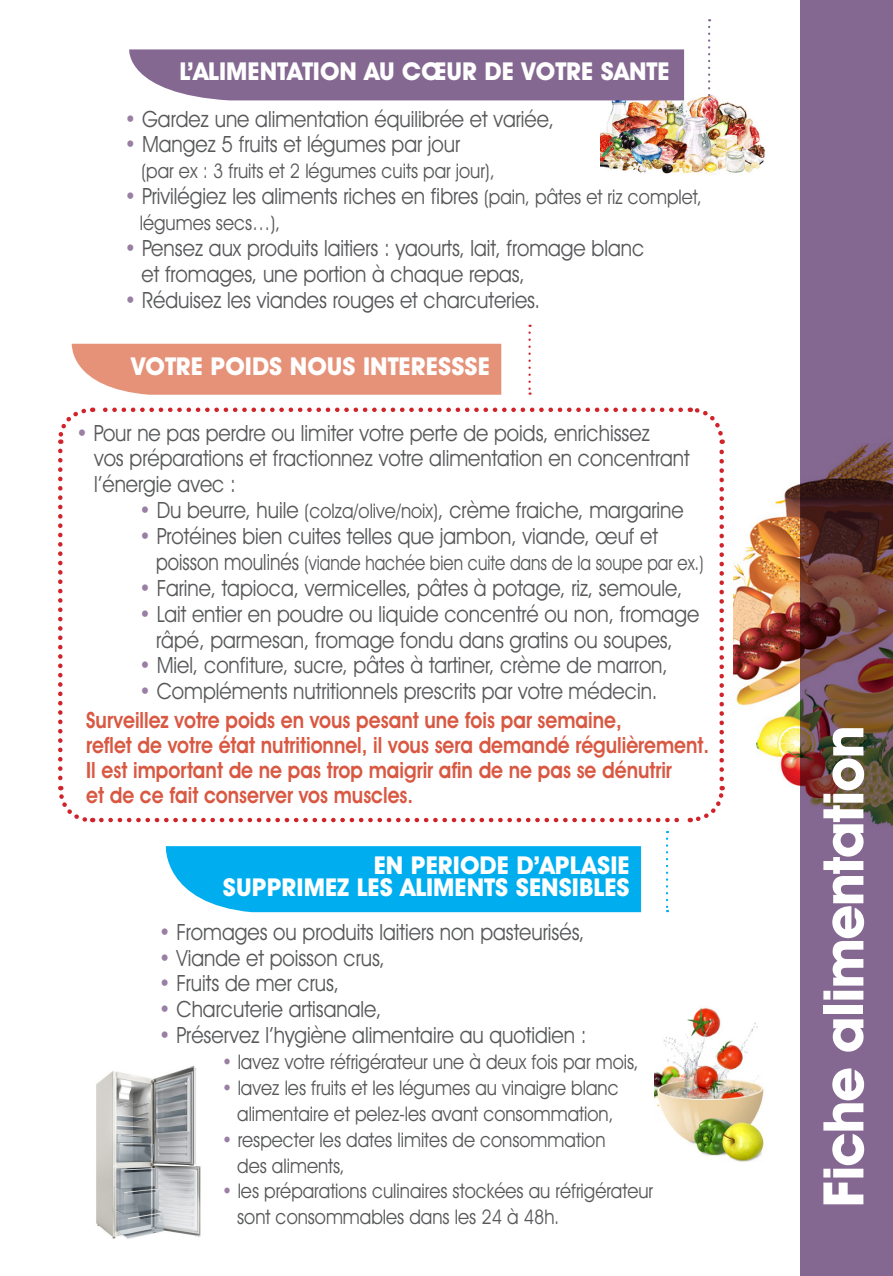
<style>
.page{position:relative;width:893px;height:1276px;background:#fff}
.page>*{position:absolute;margin:0;border:0;box-sizing:border-box;transform-origin:0 0}
.t1{font:700 56.25px "Avant Garde IT Cby BT";letter-spacing:-.02em;color:#fff}
.t2{font:700 24.75px/22.5px "Avant Garde IT Cby BT";color:#fff;text-align:right}
.t3{font:22.5px/25.9px "Avant Garde IT Cby BT";color:#57585a;scale:.9 1}
.t4{font:600 22.5px/24.8px "Avant Garde IT Cby BT";color:#d95842;scale:.87 1}
.t5{font:20.25px/25.9px "Avant Garde IT Cby BT";color:#57585a;scale:.9 1}
.t6{font:20.25px "Avant Garde IT Cby BT";color:#57585a;scale:.83 1}
.s1{color:#997fa3}
.s2{font-size:20.25px}
.s3{font-size:22.5px}
</style>
<div class="page">
<img style="left:733px;top:483px;width:67px;height:304px">
<svg style="left:800px;top:0;width:93px;height:1276px;background:#7b5c77"></svg>
<img style="left:601px;top:86px;width:164px;height:89px">
<svg style="left:708px;top:27px;width:2px;height:73px"></svg>
<div style="left:129px;top:49px;width:555px;height:51px;background:#856891"></div>
<svg style="left:58px;top:451px;width:35px;height:372px"></svg>
<svg style="left:101px;top:786px;width:624px;height:37px"></svg>
<svg style="left:689px;top:407px;width:36px;height:372px"></svg>
<svg style="left:58px;top:407px;width:623px;height:37px"></svg>
<svg style="left:528px;top:325px;width:3px;height:70px"></svg>
<div style="left:71px;top:344px;width:430px;height:51px;background:#e59279"></div>
<svg style="left:666px;top:831px;width:2px;height:81px"></svg>
<div style="left:165px;top:846px;width:476px;height:66px;background:#00aeef"></div>
<img style="left:655px;top:1007px;width:109px;height:155px">
<img style="left:96px;top:1065px;width:105px;height:174px">
<p class="t2" style="left:180px;top:60px;width:492px">L’ALIMENTATION AU CŒUR DE VOTRE SANTE</p>
<p class="t3" style="left:124px;top:105px;width:479px"><span class="s1">•</span> Gardez une alimentation équilibrée et variée,</p>
<p class="t3" style="left:124px;top:131px;width:375px"><span class="s1">•</span> Mangez 5 fruits et légumes par jour</p>
<p class="t5" style="left:141px;top:158px;width:394px">(par ex : 3 fruits et 2 légumes cuits par jour),</p>
<p class="t3" style="left:124px;top:183px;width:643px"><span class="s1">•</span> Privilégiez les aliments riches en fibres <span class="s2">(pain, pâtes et riz complet,</span></p>
<p class="t5" style="left:140px;top:210px;width:158px">légumes secs…),</p>
<p class="t3" style="left:141px;top:235px;width:560px;text-indent:-17px"><span class="s1">•</span> Pensez aux produits laitiers : yaourts, lait, fromage blanc et fromages, une portion à chaque repas,</p>
<p class="t3" style="left:124px;top:287px;width:463px"><span class="s1">•</span> Réduisez les viandes rouges et charcuteries.</p>
<p class="t2" style="left:131px;top:354px;width:360px">VOTRE POIDS NOUS INTERESSSE</p>
<p class="t3" style="left:94px;top:419px;width:663px;text-indent:-18px"><span class="s1">•</span> Pour ne pas perdre ou limiter votre perte de poids, enrichissez<br>vos préparations et fractionnez votre alimentation en concentrant l’énergie avec :</p>
<p class="t3" style="left:139px;top:497px;width:607px"><span class="s1">•</span> Du beurre, huile <span class="s2">(colza/olive/noix)</span>, crème fraiche, margarine</p>
<p class="t3" style="left:139px;top:523px;width:578px"><span class="s1">•</span> Protéines bien cuites telles que jambon, viande, œuf et</p>
<p class="t6" style="left:156px;top:550px;width:661px"><span class="s3">poisson moulinés</span> (viande hachée bien cuite dans de la soupe par ex.)</p>
<p class="t3" style="left:139px;top:575px;width:605px"><span class="s1">•</span> Farine, tapioca, vermicelles, pâtes à potage, riz, semoule,</p>
<p class="t3" style="left:139px;top:600px;width:624px;text-align:center"><span class="s1">•</span> Lait entier en poudre ou liquide concentré ou non, fromage râpé, parmesan, fromage fondu dans gratins ou soupes,</p>
<p class="t3" style="left:139px;top:652px;width:589px"><span class="s1">•</span> Miel, confiture, sucre, pâtes à tartiner, crème de marron,</p>
<p class="t3" style="left:139px;top:678px;width:577px"><span class="s1">•</span> Compléments nutritionnels prescrits par votre médecin.</p>
<p class="t4" style="left:86px;top:708px;width:717px">Surveillez votre poids en vous pesant une fois par semaine,<br>reflet de votre état nutritionnel, il vous sera demandé régulièrement.<br>Il est important de ne pas trop maigrir afin de ne pas se dénutrir<br>et de ce fait conserver vos muscles.</p>
<p class="t2" style="left:223px;top:853px;width:408px">EN PERIODE D’APLASIE<br>SUPPRIMEZ LES ALIMENTS SENSIBLES</p>
<p class="t3" style="left:159px;top:918px;width:475px"><span class="s1">•</span> Fromages ou produits laitiers non pasteurisés,</p>
<p class="t3" style="left:159px;top:944px;width:253px"><span class="s1">•</span> Viande et poisson crus,</p>
<p class="t3" style="left:159px;top:970px;width:202px"><span class="s1">•</span> Fruits de mer crus,</p>
<p class="t3" style="left:159px;top:996px;width:249px"><span class="s1">•</span> Charcuterie artisanale,</p>
<p class="t3" style="left:159px;top:1022px;width:477px"><span class="s1">•</span> Préservez l’hygiène alimentaire au quotidien :</p>
<p class="t5" style="left:222px;top:1048px;width:465px"><span class="s1">•</span> lavez votre réfrigérateur une à deux fois par mois,</p>
<p class="t5" style="left:222px;top:1074px;width:443px;text-align:center"><span class="s1">•</span> lavez les fruits et les légumes au vinaigre blanc alimentaire et pelez-les avant consommation,</p>
<p class="t5" style="left:237px;top:1126px;width:411px;text-indent:-15px"><span class="s1">•</span> respecter les dates limites de consommation des aliments,</p>
<p class="t5" style="left:237px;top:1178px;width:464px;text-indent:-15px"><span class="s1">•</span> les préparations culinaires stockées au réfrigérateur sont consommables dans les 24 à 48h.</p>
<h1 class="t1" style="left:809px;top:1207px;width:483px;rotate:-90deg">Fiche alimentation</h1>
</div>
